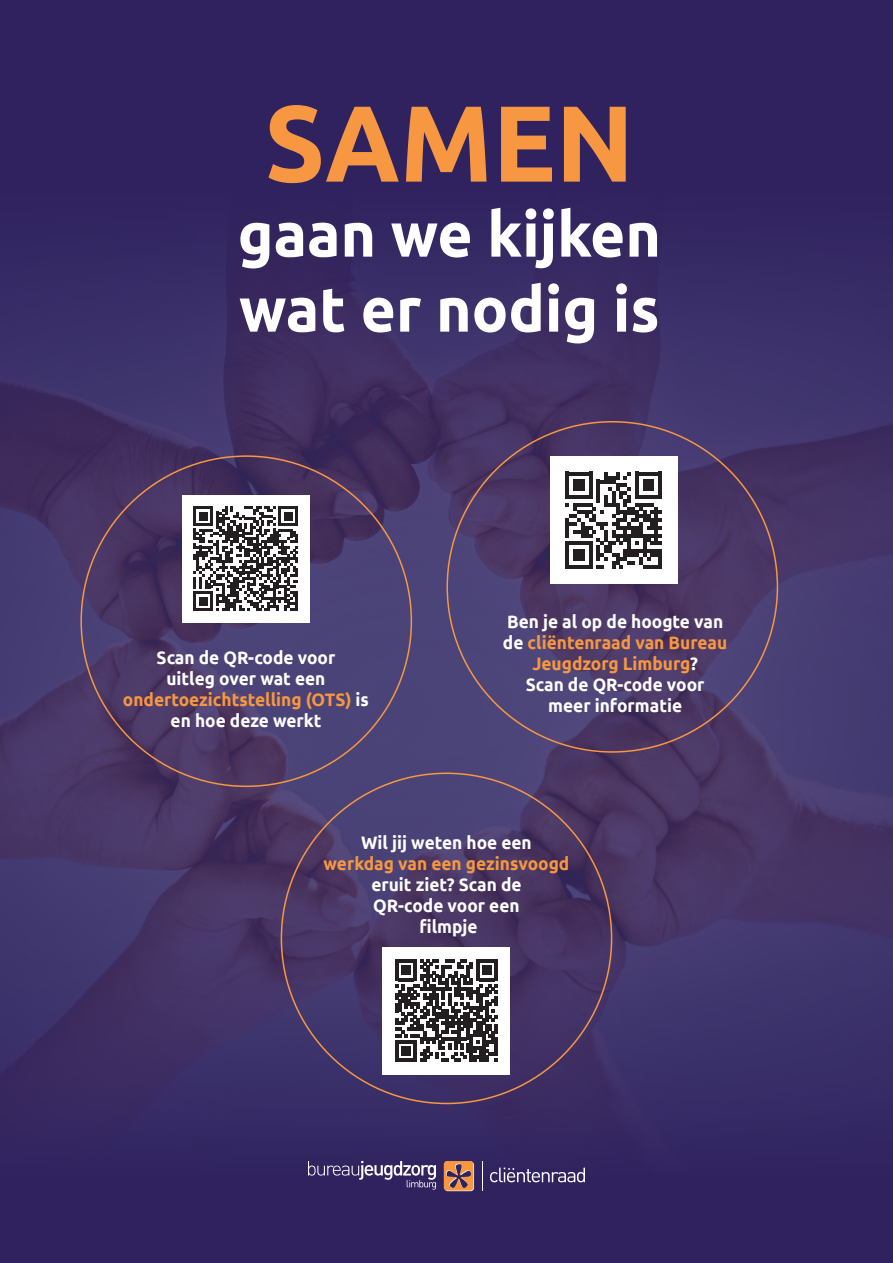
<style>
.page{position:relative;width:893px;height:1263px;background:#2f225f}
.page>*{position:absolute;margin:0;border:0;box-sizing:border-box;transform-origin:0 0}
.t1{font:700 108px "Ubuntu";color:#f79741;scale:.96 1}
.t2{font:700 63px/75px "Ubuntu";color:#fff;scale:.96 1}
.t3{font:700 18px/21px "Ubuntu";color:#fff;text-align:center;scale:.96 1}
.s1{color:#f79741}
</style>
<div class="page">
<img style="left:0;top:264px;width:893px;height:918px">
<svg style="left:308px;top:1161px;width:128px;height:28px"></svg>
<svg style="left:444px;top:1161px;width:30px;height:30px"></svg>
<svg style="left:490px;top:1167px;width:95px;height:15px"></svg>
<svg style="left:482px;top:1161px;width:1px;height:29px"></svg>
<div style="left:383px;top:947px;width:127px;height:127px;background:#fff"></div>
<svg style="left:395px;top:959px;width:103px;height:103px"></svg>
<div style="left:182px;top:495px;width:128px;height:127px;background:#fff"></div>
<svg style="left:194px;top:506px;width:104px;height:105px"></svg>
<hr style="left:296px;top:591px;width:2px;height:20px;background:#231f20">
<div style="left:550px;top:456px;width:127px;height:128px;background:#fff"></div>
<svg style="left:565px;top:472px;width:97px;height:96px"></svg>
<p class="t1" style="left:265px;top:78px;width:386px">SAMEN</p>
<p class="t2" style="left:238px;top:196px;width:442px">gaan we kijken wat er nodig is</p>
<p class="t3" style="left:123px;top:647px;width:258px">Scan de QR-code voor<br>uitleg over wat een <span class="s1">ondertoezichtstelling (OTS)</span> is en hoe deze werkt</p>
<p class="t3" style="left:503px;top:610px;width:235px">Ben je al op de hoogte van de <span class="s1">cliëntenraad van Bureau<br>Jeugdzorg Limburg</span>?<br>Scan de QR-code voor meer informatie</p>
<p class="t3" style="left:324px;top:832px;width:257px">Wil jij weten hoe een<br><span class="s1">werkdag van een gezinsvoogd </span>eruit ziet? Scan de<br>QR-code voor een<br>filmpje</p>
</div>
